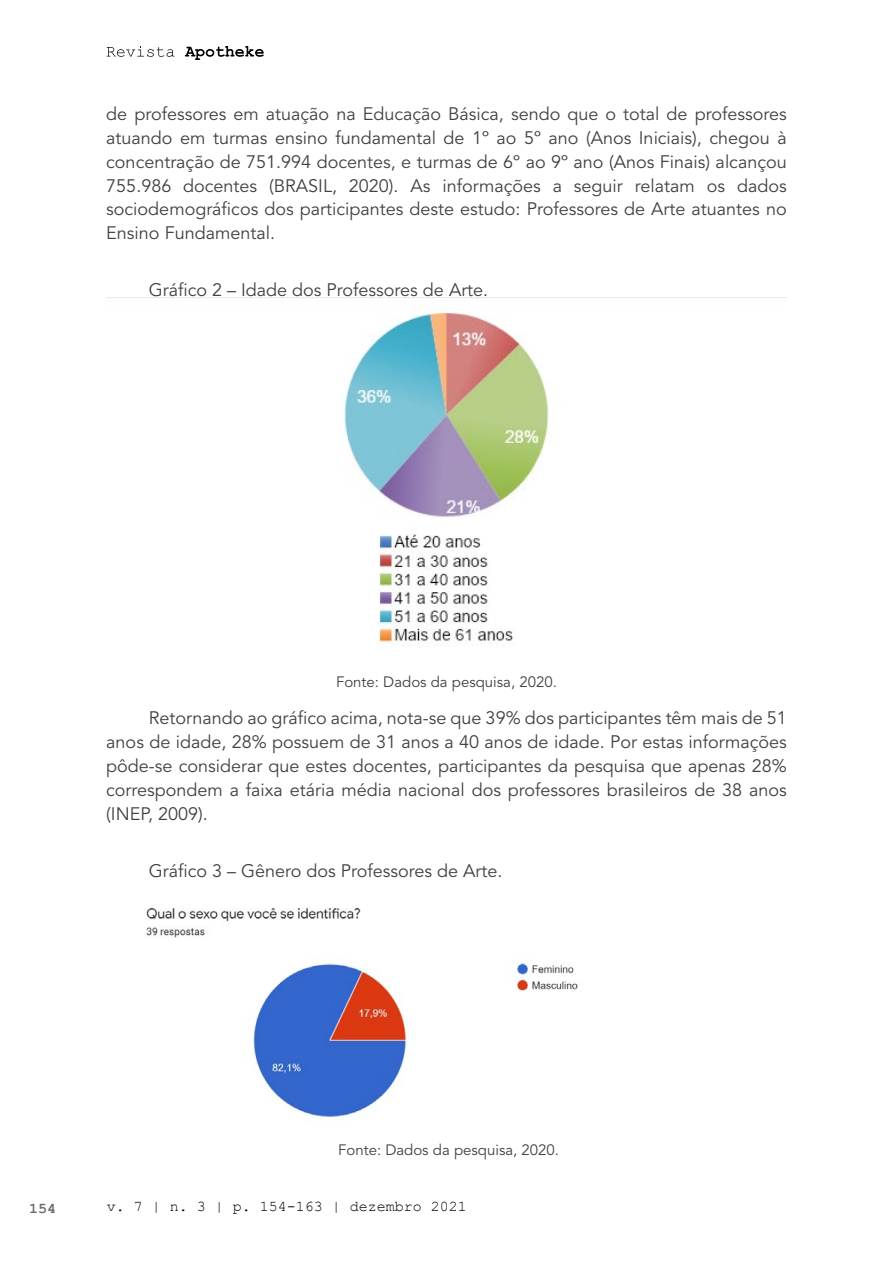
<style>
.page{position:relative;width:893px;height:1263px;background:#fff}
.page>*{position:absolute;margin:0;border:0;box-sizing:border-box;transform-origin:0 0}
.t1{font:18px/24px "Avenir LT Std";color:#414042;text-align:justify}
.t2{font:15px "Avenir LT Std";color:#414042}
.t3{font:15px "Courier New";color:#000}
.t4{font:700 15px "Courier New";color:#6b6c6f}
</style>
<div class="page">
<svg style="left:107px;top:46px;width:67px;height:11px"></svg>
<svg style="left:185px;top:46px;width:79px;height:14px"></svg>
<img style="left:344px;top:311px;width:206px;height:334px">
<img style="left:146px;top:908px;width:432px;height:209px">
<p class="t1" style="left:106px;top:102px;width:682px">de professores em atuação na Educação Básica, sendo que o total de professores atuando em turmas ensino fundamental de 1º ao 5º ano (Anos Iniciais), chegou à concentração de 751.994 docentes, e turmas de 6º ao 9º ano (Anos Finais) alcançou 755.986 docentes (BRASIL, 2020). As informações a seguir relatam os dados sociodemográficos dos participantes deste estudo: Professores de Arte atuantes no Ensino Fundamental.</p>
<p class="t1" style="left:149px;top:278px;width:341px">Gráfico 2 – Idade dos Professores de Arte.</p>
<p class="t2" style="left:336px;top:673px;width:222px">Fonte: Dados da pesquisa, 2020.</p>
<p class="t1" style="left:106px;top:706px;width:682px;text-indent:43px">Retornando ao gráfico acima, nota-se que 39% dos participantes têm mais de 51 anos de idade, 28% possuem de 31 anos a 40 anos de idade. Por estas informações pôde-se considerar que estes docentes, participantes da pesquisa que apenas 28% correspondem a faixa etária média nacional dos professores brasileiros de 38 anos (INEP, 2009).</p>
<p class="t1" style="left:149px;top:859px;width:355px">Gráfico 3 – Gênero dos Professores de Arte.</p>
<p class="t2" style="left:338px;top:1141px;width:222px">Fonte: Dados da pesquisa, 2020.</p>
<p class="t4" style="left:29px;top:1199px;width:29px">154</p>
<p class="t3" style="left:107px;top:1197px;width:362px">v. 7 | n. 3 | p. 154-163 | dezembro 2021</p>
</div>
